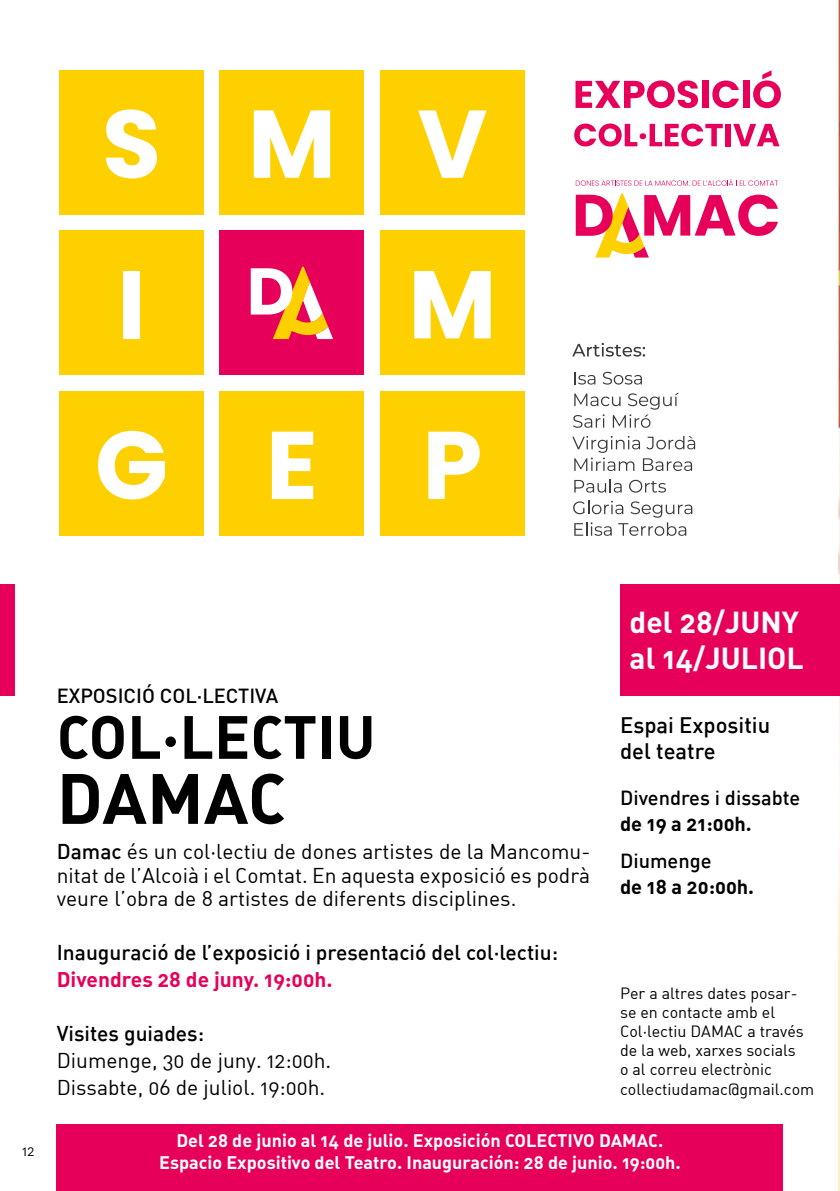
<style>
.page{position:relative;width:840px;height:1191px;background:#fff}
.page>*{position:absolute;margin:0;border:0;box-sizing:border-box;transform-origin:0 0}
.t1{font:70px "DIN Bold Alternate";letter-spacing:-.005em;color:#000}
.t2{font:60px "DIN Bold Alternate";color:#000}
.t3{font:30px/36px "DIN Bold Alternate";color:#fff}
.t4{font:500 22px/26.4px "DIN";color:#000}
.t5{font:21px/23.6px "DIN Regular Alternate";color:#000;text-align:justify}
.t6{font:500 21px "DIN";color:#000}
.t7{font:21px "DIN Bold Alternate";color:#e6005a}
.t8{font:500 20px "DIN";color:#000}
.t9{font:20px "DIN Bold Alternate";color:#000}
.t10{font:18px/21.6px "DIN Bold Alternate";color:#fff;text-align:center}
.t11{font:16px/19.2px "DIN Regular Alternate";color:#000}
.t12{font:14px "DIN Regular Alternate";color:#000}
.s1{font-family:"DIN";font-weight:500}
</style>
<div class="page">
<div style="left:57px;top:1124px;width:725px;height:67px;background:#e6005a"></div>
<img style="left:838px;top:0;width:1px;height:1191px">
<div style="left:0;top:584px;width:14px;height:112px;background:#e6005a"></div>
<div style="left:619px;top:584px;width:220px;height:112px;background:#e6005a"></div>
<div style="left:219px;top:230px;width:145px;height:145px;background:#e6005a"></div>
<svg style="left:250px;top:267px;width:83px;height:72px"></svg>
<svg style="left:575px;top:80px;width:122px;height:28px"></svg>
<div style="left:701px;top:81px;width:7px;height:27px;background:#e6005a"></div>
<svg style="left:712px;top:81px;width:26px;height:27px"></svg>
<div style="left:742px;top:81px;width:7px;height:27px;background:#e6005a"></div>
<svg style="left:753px;top:70px;width:27px;height:38px"></svg>
<svg style="left:574px;top:123px;width:148px;height:23px"></svg>
<div style="left:725px;top:124px;width:5px;height:22px;background:#e6005a"></div>
<svg style="left:733px;top:124px;width:46px;height:22px"></svg>
<div style="left:59px;top:70px;width:145px;height:145px;background:#ffd000"></div>
<div style="left:219px;top:70px;width:145px;height:145px;background:#ffd000"></div>
<div style="left:380px;top:70px;width:144px;height:145px;background:#ffd000"></div>
<div style="left:59px;top:230px;width:145px;height:145px;background:#ffd000"></div>
<div style="left:380px;top:230px;width:144px;height:145px;background:#ffd000"></div>
<div style="left:59px;top:391px;width:145px;height:145px;background:#ffd000"></div>
<div style="left:219px;top:391px;width:145px;height:145px;background:#ffd000"></div>
<div style="left:380px;top:391px;width:144px;height:145px;background:#ffd000"></div>
<svg style="left:106px;top:109px;width:51px;height:69px"></svg>
<svg style="left:254px;top:110px;width:76px;height:68px"></svg>
<svg style="left:418px;top:110px;width:68px;height:68px"></svg>
<div style="left:123px;top:271px;width:17px;height:67px;background:#fff"></div>
<svg style="left:428px;top:431px;width:51px;height:68px"></svg>
<svg style="left:414px;top:271px;width:76px;height:67px"></svg>
<svg style="left:98px;top:431px;width:67px;height:68px"></svg>
<svg style="left:272px;top:431px;width:41px;height:68px"></svg>
<svg style="left:575px;top:193px;width:202px;height:64px"></svg>
<svg style="left:575px;top:179px;width:202px;height:7px"></svg>
<svg style="left:572px;top:343px;width:72px;height:13px"></svg>
<svg style="left:574px;top:372px;width:21px;height:12px"></svg>
<svg style="left:602px;top:372px;width:39px;height:12px"></svg>
<svg style="left:573px;top:393px;width:105px;height:35px"></svg>
<svg style="left:572px;top:436px;width:122px;height:35px"></svg>
<svg style="left:574px;top:479px;width:47px;height:13px"></svg>
<svg style="left:629px;top:480px;width:36px;height:12px"></svg>
<svg style="left:573px;top:501px;width:119px;height:35px"></svg>
<p class="t12" style="left:22px;top:1142px;width:14px">12</p>
<p class="t8" style="left:57px;top:683px;width:223px">EXPOSICIÓ COL·LECTIVA</p>
<h2 class="t2" style="left:57px;top:698px;width:320px">COL·LECTIU</h2>
<h1 class="t1" style="left:57px;top:753px;width:232px">DAMAC</h1>
<p class="t5" style="left:57px;top:839px;width:534px"><span class="s1">Damac</span> és un col·lectiu de dones artistes de la Mancomu&shy;nitat de l’Alcoià i el Comtat. En aquesta exposició es podrà veure l’obra de 8 artistes de diferents disciplines.</p>
<p class="t6" style="left:57px;top:939px;width:502px">Inauguració de l’exposició i presentació del col·lectiu:</p>
<p class="t7" style="left:57px;top:965px;width:277px">Divendres 28 de juny. 19:00h.</p>
<p class="t6" style="left:57px;top:1019px;width:149px">Visites guiades:</p>
<p class="t5" style="left:57px;top:1046px;width:276px;line-height:26.8px">Diumenge, 30 de juny. 12:00h.<br>Dissabte, 06 de juliol. 19:00h.</p>
<h3 class="t3" style="left:629px;top:603px;width:175px">del 28/JUNY al 14/JULIOL</h3>
<p class="t4" style="left:619px;top:711px;width:152px">Espai Expositiu del teatre</p>
<p class="t8" style="left:619px;top:785px;width:182px">Divendres i dissabte</p>
<p class="t9" style="left:619px;top:810px;width:133px">de 19 a 21:00h.</p>
<p class="t8" style="left:619px;top:848px;width:93px">Diumenge</p>
<p class="t9" style="left:619px;top:874px;width:135px">de 18 a 20:00h.</p>
<p class="t11" style="left:619px;top:983px;width:196px">Per a altres dates posar&shy;se en contacte amb el<br>Col·lectiu DAMAC a través de la web, xarxes socials<br>o al correu electrònic collectiudamac@gmail.com</p>
<p class="t10" style="left:159px;top:1128px;width:522px">Del 28 de junio al 14 de julio. Exposición COLECTIVO DAMAC.<br>Espacio Expositivo del Teatro. Inauguración: 28 de junio. 19:00h.</p>
</div>
